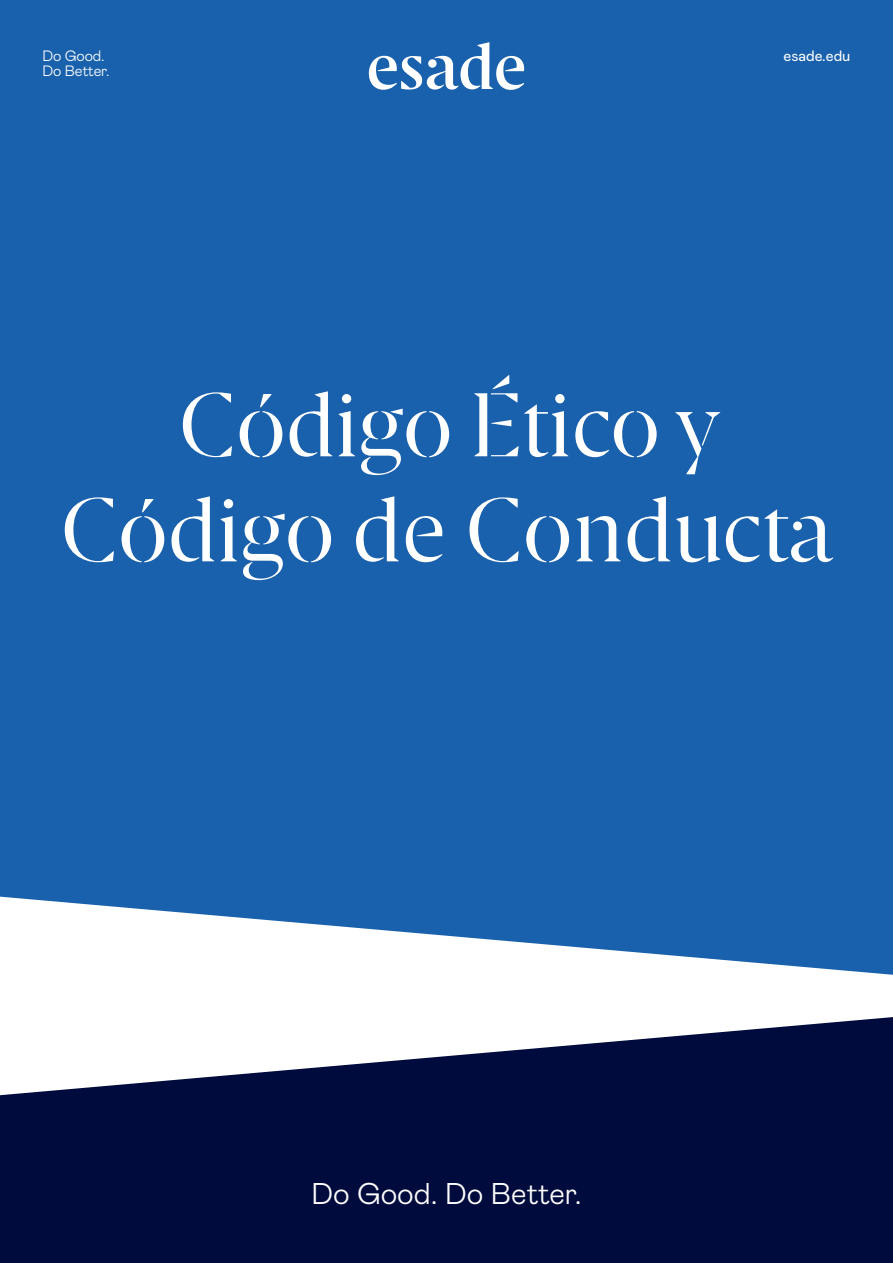
<style>
.page{position:relative;width:893px;height:1263px;background:#1961ac}
.page>*{position:absolute;margin:0;border:0;box-sizing:border-box;transform-origin:0 0}
.t1{font:90px/105px "Esade";letter-spacing:-.01em;color:#fff;text-align:center}
.t2{font:300 30px "Mabry Pro";color:#fff}
.t3{font:300 15px/15px "Mabry Pro";letter-spacing:-.01em;color:#fff}
.t4{font:15px "Mabry Pro";color:#fff}
</style>
<div class="page">
<svg style="left:0;top:897px;width:893px;height:120px;fill:#fff"></svg>
<svg style="left:0;top:1017px;width:893px;height:246px;background:#28315b"></svg>
<svg style="left:369px;top:42px;width:155px;height:48px"></svg>
<p class="t3" style="left:43px;top:48px;width:68px">Do Good.<br>Do Better.</p>
<p class="t4" style="left:784px;top:46px;width:68px">esade.edu</p>
<p class="t1" style="left:60px;top:369px;width:775px">Código Ético y<br>Código de Conducta</p>
<p class="t2" style="left:311px;top:1172px;width:272px">Do Good. Do Better.</p>
</div>
